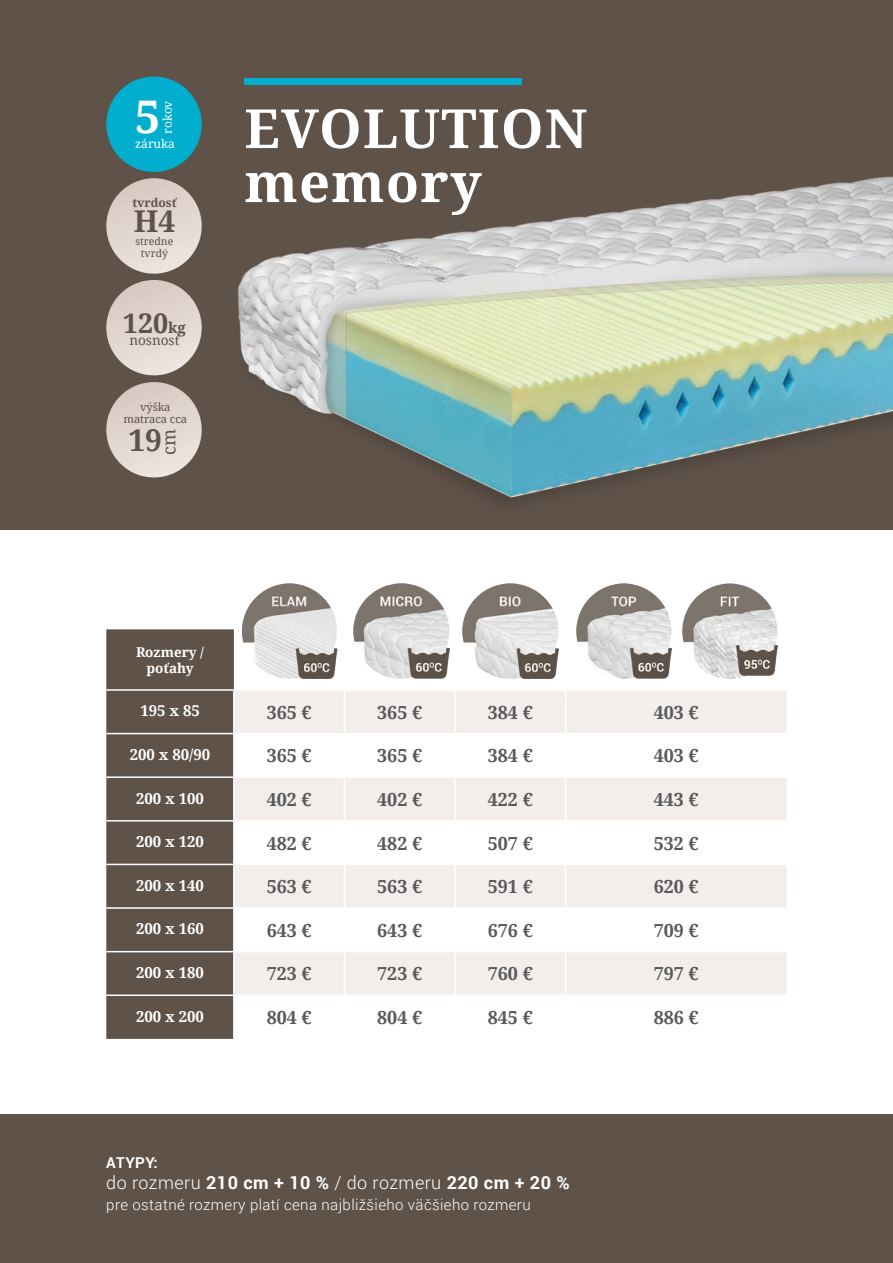
<style>
.page{position:relative;width:893px;height:1263px;background:#fff}
.page>*{position:absolute;margin:0;border:0;box-sizing:border-box;transform-origin:0 0}
.t1{font:700 54px "Droid Serif";letter-spacing:.025em;color:#fff}
.t2{font:700 45px "Droid Serif";color:#fff}
.t3{font:700 30px "Droid Serif";color:#5e5249}
.t4{font:700 27px "Droid Serif";color:#5e5249}
.t5{font:700 18px "Droid Serif";color:#58595b}
.t6{font:300 18px "Roboto";letter-spacing:.025em;color:#fff}
.t7{font:18px "Droid Serif";color:#5e5249}
.t8{font:700 15px "Droid Serif";color:#fff}
.t9{font:300 15px "Roboto";letter-spacing:.025em;color:#fff}
.t10{font:700 15px "Roboto";letter-spacing:.025em;color:#fff}
.t11{font:700 13.5px/16.2px "Droid Serif";color:#fff;text-align:center}
.t12{font:13.5px "Droid Serif";color:#5e5249}
.t13{font:12px "Droid Serif";color:#fff}
.t14{font:700 12px "Droid Serif";color:#5e5249}
.t15{font:11.25px "Droid Serif";letter-spacing:-.01em;color:#5e5249}
.t16{font:10.5px "Droid Serif";color:#5e5249}
.s1{font-size:15px}
.s2{font-weight:700}
</style>
<div class="page">
<div style="left:0;top:0;width:893px;height:529px;background:#5e5249"></div>
<div style="left:0;top:1114px;width:893px;height:149px;background:#5e5249"></div>
<img style="left:238px;top:176px;width:655px;height:325px">
<div style="left:244px;top:78px;width:278px;height:7px;background:#01aece"></div>
<img style="left:576px;top:584px;width:95px;height:94px">
<img style="left:682px;top:584px;width:95px;height:94px">
<img style="left:354px;top:584px;width:95px;height:94px">
<img style="left:463px;top:584px;width:95px;height:94px">
<img style="left:242px;top:584px;width:96px;height:94px">
<div style="left:106px;top:629px;width:128px;height:410px;background:#5e5249"></div>
<div style="left:235px;top:691px;width:552px;height:42px;background:#f3eeeb"></div>
<svg style="left:235px;top:778px;width:552px;height:216px;fill:#f3eeeb"></svg>
<hr style="left:106px;top:733px;width:128px;height:1px;background:#fff">
<hr style="left:106px;top:776px;width:128px;height:2px;background:#fff">
<hr style="left:106px;top:820px;width:128px;height:1px;background:#fff">
<hr style="left:234px;top:820px;width:110px;height:1px;background:#fff">
<hr style="left:344px;top:820px;width:111px;height:1px;background:#fff">
<hr style="left:455px;top:820px;width:111px;height:1px;background:#fff">
<hr style="left:566px;top:820px;width:221px;height:1px;background:#fff">
<hr style="left:106px;top:864px;width:128px;height:1px;background:#fff">
<hr style="left:234px;top:864px;width:110px;height:1px;background:#fff">
<hr style="left:344px;top:864px;width:111px;height:1px;background:#fff">
<hr style="left:455px;top:864px;width:111px;height:1px;background:#fff">
<hr style="left:566px;top:864px;width:221px;height:1px;background:#fff">
<hr style="left:106px;top:907px;width:128px;height:2px;background:#fff">
<hr style="left:234px;top:907px;width:110px;height:2px;background:#fff">
<hr style="left:344px;top:907px;width:111px;height:2px;background:#fff">
<hr style="left:455px;top:907px;width:111px;height:2px;background:#fff">
<hr style="left:566px;top:907px;width:221px;height:2px;background:#fff">
<hr style="left:106px;top:951px;width:128px;height:1px;background:#fff">
<hr style="left:234px;top:951px;width:110px;height:1px;background:#fff">
<hr style="left:344px;top:951px;width:111px;height:1px;background:#fff">
<hr style="left:455px;top:951px;width:111px;height:1px;background:#fff">
<hr style="left:566px;top:951px;width:221px;height:1px;background:#fff">
<hr style="left:106px;top:994px;width:128px;height:2px;background:#fff">
<hr style="left:344px;top:691px;width:1px;height:42px;background:#fff">
<hr style="left:454px;top:691px;width:2px;height:42px;background:#fff">
<hr style="left:565px;top:691px;width:1px;height:42px;background:#fff">
<hr style="left:344px;top:778px;width:1px;height:42px;background:#fff">
<hr style="left:454px;top:778px;width:2px;height:42px;background:#fff">
<hr style="left:565px;top:778px;width:1px;height:42px;background:#fff">
<hr style="left:344px;top:821px;width:1px;height:43px;background:#fff">
<hr style="left:454px;top:821px;width:2px;height:43px;background:#fff">
<hr style="left:565px;top:821px;width:1px;height:43px;background:#fff">
<hr style="left:344px;top:865px;width:1px;height:42px;background:#fff">
<hr style="left:454px;top:865px;width:2px;height:42px;background:#fff">
<hr style="left:565px;top:865px;width:1px;height:42px;background:#fff">
<hr style="left:344px;top:909px;width:1px;height:42px;background:#fff">
<hr style="left:454px;top:909px;width:2px;height:42px;background:#fff">
<hr style="left:565px;top:909px;width:1px;height:42px;background:#fff">
<hr style="left:344px;top:952px;width:1px;height:42px;background:#fff">
<hr style="left:454px;top:952px;width:2px;height:42px;background:#fff">
<hr style="left:565px;top:952px;width:1px;height:42px;background:#fff">
<hr style="left:106px;top:689px;width:128px;height:2px;background:#fff">
<hr style="left:233px;top:691px;width:2px;height:42px;background:#fff">
<hr style="left:233px;top:734px;width:2px;height:42px;background:#fff">
<hr style="left:233px;top:778px;width:2px;height:42px;background:#fff">
<hr style="left:233px;top:821px;width:2px;height:43px;background:#fff">
<hr style="left:233px;top:865px;width:2px;height:42px;background:#fff">
<hr style="left:233px;top:909px;width:2px;height:42px;background:#fff">
<hr style="left:233px;top:952px;width:2px;height:42px;background:#fff">
<hr style="left:233px;top:996px;width:2px;height:43px;background:#fff">
<div style="left:106px;top:77px;width:96px;height:95px;background:#01aece;border-radius:50%"></div>
<div style="left:106px;top:178px;width:96px;height:96px;background:linear-gradient(to bottom,#d5c8bf,#e9e1db);border-radius:48px"></div>
<div style="left:106px;top:280px;width:96px;height:95px;background:linear-gradient(to bottom,#d5c7bf,#ede4df);border-radius:48px"></div>
<div style="left:106px;top:382px;width:96px;height:95px;background:linear-gradient(to bottom,#d4c7be,#ede5df);border-radius:48px"></div>
<p class="t2" style="left:135px;top:89px;width:27px">5</p>
<p class="t13" style="left:160px;top:134px;width:35px;rotate:-90deg">rokov</p>
<p class="t13" style="left:135px;top:136px;width:41px">záruka</p>
<p class="t14" style="left:132px;top:195px;width:46px">tvrdosť</p>
<p class="t3" style="left:134px;top:203px;width:43px">H4</p>
<p class="t16" style="left:136px;top:235px;width:39px">stredne</p>
<p class="t16" style="left:141px;top:247px;width:28px">tvrdý</p>
<p class="t4" style="left:123px;top:306px;width:65px">120<span class="s1">kg</span></p>
<p class="t12" style="left:129px;top:331px;width:51px">nosnosť</p>
<p class="t15" style="left:140px;top:400px;width:32px">výška</p>
<p class="t15" style="left:124px;top:412px;width:65px">matraca cca</p>
<p class="t3" style="left:129px;top:422px;width:35px">19</p>
<p class="t7" style="left:158px;top:455px;width:27px;rotate:-90deg">cm</p>
<p class="t1" style="left:244px;top:95px;width:344px">EVOLUTION</p>
<p class="t1" style="left:244px;top:149px;width:239px">memory</p>
<p class="t11" style="left:136px;top:644px;width:70px">Rozmery / poťahy</p>
<p class="t8" style="left:140px;top:702px;width:61px">195 x 85</p>
<p class="t5" style="left:267px;top:701px;width:46px">365 €</p>
<p class="t5" style="left:377px;top:701px;width:46px">365 €</p>
<p class="t5" style="left:488px;top:701px;width:46px">384 €</p>
<p class="t5" style="left:654px;top:701px;width:46px">403 €</p>
<p class="t8" style="left:130px;top:745px;width:82px">200 x 80/90</p>
<p class="t5" style="left:267px;top:745px;width:46px">365 €</p>
<p class="t5" style="left:377px;top:745px;width:46px">365 €</p>
<p class="t5" style="left:488px;top:745px;width:46px">384 €</p>
<p class="t5" style="left:654px;top:745px;width:46px">403 €</p>
<p class="t8" style="left:136px;top:789px;width:69px">200 x 100</p>
<p class="t5" style="left:267px;top:788px;width:46px">402 €</p>
<p class="t5" style="left:377px;top:788px;width:46px">402 €</p>
<p class="t5" style="left:488px;top:788px;width:46px">422 €</p>
<p class="t5" style="left:654px;top:788px;width:46px">443 €</p>
<p class="t8" style="left:136px;top:832px;width:69px">200 x 120</p>
<p class="t5" style="left:267px;top:832px;width:46px">482 €</p>
<p class="t5" style="left:377px;top:832px;width:46px">482 €</p>
<p class="t5" style="left:488px;top:832px;width:46px">507 €</p>
<p class="t5" style="left:654px;top:832px;width:46px">532 €</p>
<p class="t8" style="left:136px;top:876px;width:69px">200 x 140</p>
<p class="t5" style="left:267px;top:875px;width:46px">563 €</p>
<p class="t5" style="left:377px;top:875px;width:46px">563 €</p>
<p class="t5" style="left:488px;top:875px;width:46px">591 €</p>
<p class="t5" style="left:654px;top:875px;width:46px">620 €</p>
<p class="t8" style="left:136px;top:920px;width:69px">200 x 160</p>
<p class="t5" style="left:267px;top:919px;width:46px">643 €</p>
<p class="t5" style="left:377px;top:919px;width:46px">643 €</p>
<p class="t5" style="left:488px;top:919px;width:46px">676 €</p>
<p class="t5" style="left:654px;top:919px;width:46px">709 €</p>
<p class="t8" style="left:136px;top:963px;width:69px">200 x 180</p>
<p class="t5" style="left:267px;top:963px;width:46px">723 €</p>
<p class="t5" style="left:377px;top:963px;width:46px">723 €</p>
<p class="t5" style="left:488px;top:963px;width:46px">760 €</p>
<p class="t5" style="left:654px;top:963px;width:46px">797 €</p>
<p class="t8" style="left:136px;top:1007px;width:69px">200 x 200</p>
<p class="t5" style="left:267px;top:1006px;width:46px">804 €</p>
<p class="t5" style="left:377px;top:1006px;width:46px">804 €</p>
<p class="t5" style="left:488px;top:1006px;width:46px">845 €</p>
<p class="t5" style="left:654px;top:1006px;width:46px">886 €</p>
<p class="t10" style="left:106px;top:1152px;width:53px">ATYPY:</p>
<p class="t6" style="left:106px;top:1170px;width:465px">do rozmeru <span class="s2">210 cm + 10 %</span> / do rozmeru <span class="s2">220 cm + 20 %</span></p>
<p class="t9" style="left:106px;top:1194px;width:426px">pre ostatné rozmery platí cena najbližšieho väčšieho rozmeru</p>
</div>
